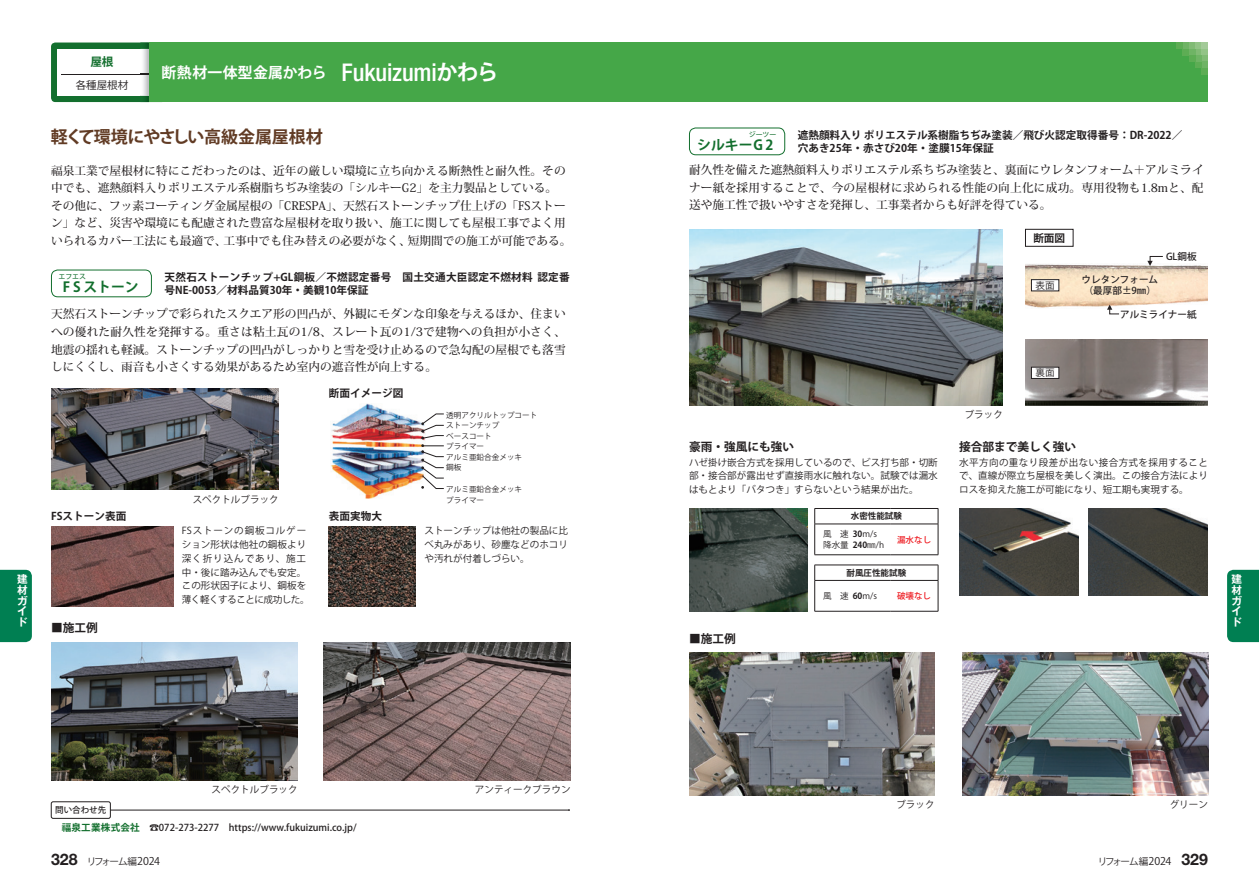
<style>
.page{position:relative;width:1259px;height:893px;background:#fff}
.page>*{position:absolute;margin:0;border:0;box-sizing:border-box;transform-origin:0 0}
.t1{font:700 16.95px "Koz Go Pro";letter-spacing:-.025em;color:#613b24}
.t2{font:700 14.85px "Koz Go Pro";letter-spacing:.01em;color:#fff}
.t3{font:700 13.8px "Koz Go Pro";color:#136f2e}
.t4{font:500 11.7px/17.5px "Koz Min Pro";color:#231f20;text-align:justify}
.t5{font:700 11.7px "Koz Go Pro";color:#231f20}
.t6{font:700 11.7px "Koz Go Pro";color:#136f2e}
.t7{font:700 10.65px/12.8px "Koz Go Pro";color:#231f20}
.t8{font:700 10.65px "Koz Go Pro";letter-spacing:.025em;color:#231f20}
.t9{font:700 10.65px/10.6px "Gothic MB101 Pro De";color:#fff}
.t10{font:10.65px "Koz Go Pro";letter-spacing:-.01em;color:#231f20}
.t11{font:9.6px/13.8px "Koz Go Pro";color:#231f20;text-align:justify}
.t12{font:500 9.6px/11.7px "Koz Go Pro";color:#231f20}
.t13{font:700 8.55px/17.2px "Koz Go Pro";color:#231f20}
.t14{font:8.55px "Koz Go Pro";color:#231f20}
.t15{font:500 8.55px "Koz Go Pro";color:#ee1d23}
.t16{font:500 8.55px "Koz Go Pro";color:#231f20}
.t17{font:7.65px/10.5px "Koz Go Pro";color:#231f20}
.t18{font:700 6.9px "Koz Go Pro";color:#136f2e}
.s1{font-family:"Helvetica Neue LT Std";font-weight:500;font-stretch:condensed;font-size:24.45px}
.s2{font-size:21.3px}
.s3{font-weight:700;color:#136f2e}
.s4{font-family:"Helvetica Neue LT Std";font-weight:700;font-size:15.9px}
.s5{font-size:10.65px}
.s6{font-weight:400}
.s7{font-weight:700}
</style>
<div class="page">
<div style="left:51px;top:43px;width:115px;height:59px;background:#136f2e;border-radius:4px"></div>
<div style="left:57px;top:49px;width:107px;height:47px;background:#fff"></div>
<hr style="left:61px;top:74px;width:95px;height:1px;background:#231f20">
<svg style="left:140px;top:43px;width:9px;height:59px"></svg>
<div style="left:149px;top:43px;width:480px;height:59px;background:#45a748"></div>
<img style="left:330px;top:403px;width:91px;height:96px">
<img style="left:51px;top:389px;width:228px;height:101px">
<div style="left:51px;top:270px;width:101px;height:27px;border:1px solid #136f2e;border-radius:6px"></div>
<svg style="left:421px;top:413px;width:23px;height:76px"></svg>
<img style="left:51px;top:526px;width:122px;height:80px">
<img style="left:329px;top:526px;width:86px;height:80px">
<img style="left:51px;top:642px;width:247px;height:139px">
<img style="left:324px;top:642px;width:246px;height:139px">
<hr style="left:55px;top:810px;width:514px;height:1px;background:#231f20">
<div style="left:51px;top:802px;width:59px;height:16px;background:#fff;border-radius:2px"></div>
<div style="left:51px;top:801px;width:60px;height:18px;border:1px solid #231f20;border-radius:2px"></div>
<div style="left:0;top:570px;width:32px;height:72px;background:#007f52"></div>
<div style="left:1025px;top:229px;width:48px;height:18px;border:1px solid #231f20"></div>
<img style="left:689px;top:229px;width:314px;height:176px">
<img style="left:1025px;top:339px;width:183px;height:66px">
<img style="left:1025px;top:264px;width:183px;height:44px">
<svg style="left:1107px;top:305px;width:13px;height:10px"></svg>
<img style="left:959px;top:508px;width:119px;height:87px">
<img style="left:1089px;top:508px;width:119px;height:87px">
<img style="left:689px;top:508px;width:119px;height:104px">
<hr style="left:814px;top:508px;width:76px;height:1px;background:#231f20">
<svg style="left:814px;top:509px;width:1px;height:15px"></svg>
<hr style="left:890px;top:508px;width:48px;height:1px;background:#231f20">
<svg style="left:938px;top:509px;width:1px;height:15px"></svg>
<hr style="left:814px;top:524px;width:76px;height:1px;background:#231f20">
<hr style="left:814px;top:524px;width:1px;height:31px;background:#231f20">
<hr style="left:890px;top:524px;width:48px;height:1px;background:#231f20">
<hr style="left:938px;top:524px;width:1px;height:31px;background:#231f20">
<hr style="left:814px;top:554px;width:76px;height:1px;background:#231f20">
<hr style="left:890px;top:554px;width:48px;height:1px;background:#231f20">
<hr style="left:814px;top:565px;width:76px;height:1px;background:#231f20">
<svg style="left:814px;top:565px;width:1px;height:15px"></svg>
<hr style="left:890px;top:565px;width:48px;height:1px;background:#231f20">
<svg style="left:938px;top:565px;width:1px;height:15px"></svg>
<hr style="left:814px;top:580px;width:76px;height:1px;background:#231f20">
<hr style="left:814px;top:581px;width:1px;height:30px;background:#231f20">
<hr style="left:890px;top:580px;width:48px;height:1px;background:#231f20">
<hr style="left:938px;top:581px;width:1px;height:30px;background:#231f20">
<hr style="left:814px;top:611px;width:76px;height:1px;background:#231f20">
<hr style="left:890px;top:611px;width:48px;height:1px;background:#231f20">
<div style="left:689px;top:128px;width:96px;height:27px;border:1px solid #136f2e;border-radius:6px"></div>
<svg style="left:1147px;top:256px;width:16px;height:10px"></svg>
<div style="left:1031px;top:280px;width:28px;height:11px;background:#fff"></div>
<div style="left:1031px;top:279px;width:28px;height:12px;border:1px solid #231f20"></div>
<div style="left:1031px;top:367px;width:28px;height:11px;background:#fff"></div>
<div style="left:1031px;top:367px;width:28px;height:12px;border:1px solid #231f20"></div>
<div style="left:629px;top:43px;width:579px;height:59px;background:#45a748"></div>
<div style="left:1188px;top:43px;width:7px;height:6px;background:#81bb75"></div>
<svg style="left:1195px;top:43px;width:6px;height:12px"></svg>
<div style="left:1188px;top:49px;width:7px;height:6px;background:#6fb465"></div>
<svg style="left:1176px;top:43px;width:12px;height:12px"></svg>
<div style="left:1201px;top:49px;width:7px;height:6px;background:#93c487"></div>
<div style="left:1201px;top:55px;width:7px;height:7px;background:#81bb75"></div>
<div style="left:1201px;top:62px;width:7px;height:6px;background:#6fb465"></div>
<div style="left:1201px;top:68px;width:7px;height:6px;background:#5dad54"></div>
<svg style="left:1195px;top:62px;width:6px;height:6px"></svg>
<div style="left:1195px;top:55px;width:6px;height:7px;background:#6fb465"></div>
<div style="left:1188px;top:55px;width:7px;height:7px;background:#5dad54"></div>
<div style="left:1201px;top:43px;width:7px;height:6px;background:#a3ca98"></div>
<img style="left:689px;top:653px;width:245px;height:142px">
<img style="left:962px;top:653px;width:246px;height:142px">
<div style="left:1227px;top:570px;width:32px;height:72px;background:#007f52"></div>
<p class="t9" style="left:17px;top:573px;width:12px">建材ガイド</p>
<p class="t6" style="left:90px;top:54px;width:25px">屋根</p>
<p class="t10" style="left:76px;top:78px;width:54px">各種屋根材</p>
<p class="t2" style="left:162px;top:63px;width:338px">断熱材一体型金属かわら　<span class="s1">Fukuizumi</span><span class="s2">かわら</span></p>
<h1 class="t1" style="left:51px;top:125px;width:273px">軽くて環境にやさしい高級金属屋根材</h1>
<p class="t4" style="left:51px;top:161px;width:522px;text-align:left">福泉工業で屋根材に特にこだわったのは、近年の厳しい環境に立ち向かえる断熱性と耐久性。その中でも、遮熱顔料入りポリエステル系樹脂ちぢみ塗装の「シルキーG2」を主力製品としている。その他に、フッ素コーティング金属屋根の「CRESPA」、天然石ストーンチップ仕上げの「FSストーン」など、災害や環境にも配慮された豊富な屋根材を取り扱い、施工に関しても屋根工事でよく用いられるカバー工法にも最適で、工事中でも住み替えの必要がなく、短期間での施工が可能である。</p>
<p class="t8" style="left:165px;top:270px;width:407px">天然石ストーンチップ+GL鋼板／不燃認定番号　国土交通大臣認定不燃材料 認定番</p>
<p class="t18" style="left:58px;top:272px;width:29px">エフエス</p>
<p class="t3" style="left:63px;top:278px;width:77px">F S ストーン</p>
<p class="t7" style="left:165px;top:284px;width:205px">号NE-0053／材料品質30年・美観10年保証</p>
<p class="t4" style="left:51px;top:305px;width:516px">天然石ストーンチップで彩られたスクエア形の凹凸が、外観にモダンな印象を与えるほか、住まいへの優れた耐久性を発揮する。重さは粘土瓦の1/8、スレート瓦の1/3で建物への負担が小さく、地震の揺れも軽減。ストーンチップの凹凸がしっかりと雪を受け止めるので急勾配の屋根でも落雪しにくくし、雨音も小さくする効果があるため室内の遮音性が向上する。</p>
<p class="t11" style="left:193px;top:493px;width:88px">スペクトルブラック</p>
<p class="t7" style="left:329px;top:387px;width:76px">断面イメージ図</p>
<p class="t17" style="left:446px;top:410px;width:93px">透明アクリルトップコートストーンチップ<br>ベースコート<br>プライマー<br>アルミ亜鉛合金メッキ<br>鋼板</p>
<p class="t17" style="left:446px;top:484px;width:77px">アルミ亜鉛合金メッキプライマー</p>
<p class="t7" style="left:51px;top:511px;width:77px">FSストーン表面</p>
<p class="t7" style="left:329px;top:511px;width:55px">表面実物大</p>
<p class="t11" style="left:182px;top:524px;width:129px;text-align:left">FSストーンの鋼板コルゲーション形状は他社の鋼板より深く折り込んであり、施工中・後に踏み込んでも安定。この形状因子により、鋼板を薄く軽くすることに成功した。</p>
<p class="t11" style="left:424px;top:524px;width:145px">ストーンチップは他社の製品に比べ丸みがあり、砂塵などのホコリや汚れが付着しづらい。</p>
<p class="t5" style="left:51px;top:621px;width:48px">■施工例</p>
<p class="t16" style="left:55px;top:805px;width:53px">問い合わせ先</p>
<p class="t11" style="left:212px;top:783px;width:88px">スペクトルブラック</p>
<p class="t12" style="left:62px;top:822px;width:296px"><span class="s3">福泉工業株式会社　</span>☎072-273-2277　https://www.fukuizumi.co.jp/</p>
<p class="t11" style="left:51px;top:854px;width:111px"><span class="s4">328</span> リフォーム編<span class="s5">2024</span></p>
<p class="t11" style="left:475px;top:783px;width:97px">アンティークブラウン</p>
<p class="t18" style="left:749px;top:130px;width:29px">ジーツー</p>
<p class="t3" style="left:697px;top:136px;width:78px">シルキーG 2</p>
<p class="t7" style="left:797px;top:129px;width:386px">遮熱顔料入り ポリエステル系樹脂ちぢみ塗装／飛び火認定取得番号：DR-2022／穴あき25年・赤さび20年・塗膜15年保証</p>
<p class="t4" style="left:689px;top:160px;width:516px">耐久性を備えた遮熱顔料入りポリエステル系ちぢみ塗装と、裏面にウレタンフォーム＋アルミライナー紙を採用することで、今の屋根材に求められる性能の向上化に成功。専用役物も1.8mと、配送や施工性で扱いやすさを発揮し、工事業者からも好評を得ている。</p>
<p class="t11" style="left:964px;top:408px;width:40px">ブラック</p>
<p class="t7" style="left:1033px;top:232px;width:33px">断面図</p>
<p class="t11" style="left:1035px;top:279px;width:21px">表面</p>
<p class="t12" style="left:1166px;top:251px;width:32px">GL鋼板</p>
<p class="t12" style="left:1081px;top:274px;width:78px">ウレタンフォーム（最厚部±9㎜）</p>
<p class="t12" style="left:1120px;top:309px;width:78px">アルミライナー紙</p>
<p class="t11" style="left:1035px;top:366px;width:21px">裏面</p>
<p class="t5" style="left:689px;top:439px;width:107px">豪雨・強風にも強い</p>
<p class="t5" style="left:959px;top:439px;width:118px">接合部まで美しく強い</p>
<p class="t11" style="left:689px;top:455px;width:250px">ハゼ掛け嵌合方式を採用しているので、ビス打ち部・切断部・接合部が露出せず直接雨水に触れない。試験では漏水はもとより「バタつき」すらないという結果が出た。</p>
<p class="t11" style="left:959px;top:455px;width:250px">水平方向の重なり段差が出ない接合方式を採用することで、直線が際立ち屋根を美しく演出。この接合方法によりロスを抑えた施工が可能になり、短工期も実現する。</p>
<p class="t13" style="left:823px;top:508px;width:80px;text-indent:28px">水密性能試験<span class="s6">風　速</span> 30<span class="s6">m/s</span></p>
<p class="t14" style="left:823px;top:540px;width:62px">降水量 <span class="s7">240</span>㎜/h</p>
<p class="t15" style="left:897px;top:534px;width:36px">漏水なし</p>
<p class="t13" style="left:846px;top:565px;width:61px">耐風圧性能試験</p>
<p class="t14" style="left:823px;top:590px;width:55px">風　速 <span class="s7">60</span>m/s</p>
<p class="t15" style="left:897px;top:590px;width:36px">破壊なし</p>
<p class="t5" style="left:689px;top:631px;width:48px">■施工例</p>
<p class="t9" style="left:1231px;top:573px;width:12px">建材ガイド</p>
<p class="t11" style="left:896px;top:798px;width:40px">ブラック</p>
<p class="t11" style="left:1169px;top:798px;width:40px">グリーン</p>
<p class="t11" style="left:1097px;top:854px;width:112px">リフォーム編<span class="s5">2024</span> <span class="s4">329</span></p>
</div>
